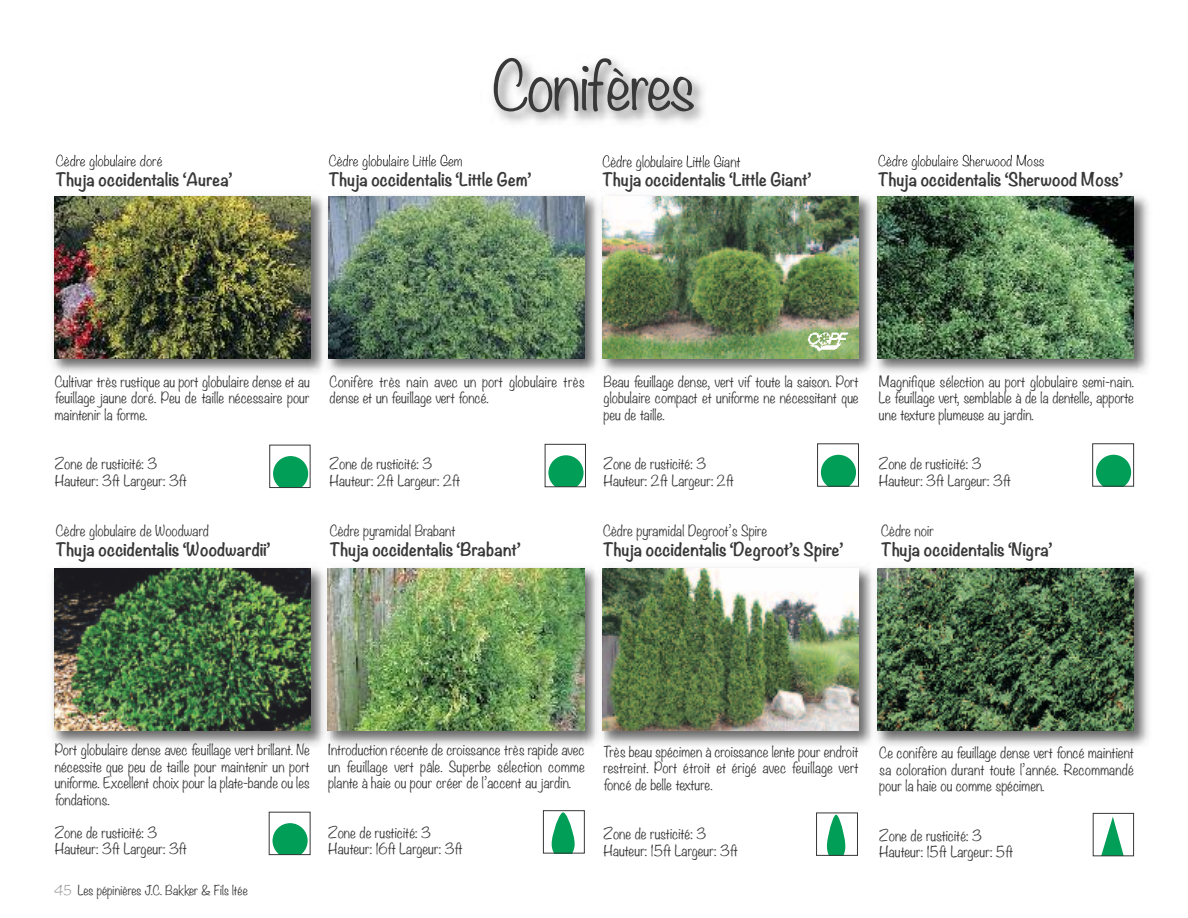
<style>
.page{position:relative;width:1188px;height:918px;background:#fff}
.page>*{position:absolute;margin:0;border:0;box-sizing:border-box;transform-origin:0 0}
.t1{font:300 60px "Noteworthy";letter-spacing:-.025em;color:#393839}
.t2{font:700 16.5px "Noteworthy";color:#393839}
.t3{font:300 13.5px/16.5px "Noteworthy";color:#393839}
.t4{font:300 12px "Noteworthy";color:#393839}
.s1{color:#9c9c9c}
</style>
<div class="page">
<img style="left:330px;top:567px;width:819px;height:179px">
<img style="left:330px;top:569px;width:254px;height:162px">
<svg style="left:552px;top:812px;width:23px;height:40px"></svg>
<div style="left:543px;top:810px;width:42px;height:44px;border:1px solid #393839"></div>
<img style="left:52px;top:567px;width:278px;height:179px">
<img style="left:328px;top:569px;width:2px;height:162px">
<img style="left:54px;top:569px;width:256px;height:162px">
<svg style="left:273px;top:823px;width:35px;height:30px"></svg>
<img style="left:330px;top:195px;width:266px;height:178px">
<img style="left:330px;top:197px;width:255px;height:162px">
<img style="left:596px;top:195px;width:275px;height:178px">
<img style="left:602px;top:197px;width:257px;height:162px">
<img style="left:878px;top:195px;width:271px;height:178px">
<img style="left:871px;top:196px;width:7px;height:168px">
<img style="left:878px;top:197px;width:256px;height:162px">
<svg style="left:821px;top:455px;width:35px;height:30px"></svg>
<div style="left:817px;top:443px;width:42px;height:44px;border:1px solid #393839"></div>
<img style="left:52px;top:195px;width:278px;height:178px">
<img style="left:328px;top:197px;width:2px;height:162px">
<img style="left:54px;top:197px;width:256px;height:162px">
<img style="left:602px;top:569px;width:257px;height:162px">
<svg style="left:827px;top:815px;width:18px;height:39px"></svg>
<div style="left:816px;top:813px;width:42px;height:43px;border:1px solid #393839"></div>
<img style="left:877px;top:569px;width:257px;height:162px">
<img style="left:59px;top:58px;width:985px;height:103px">
<img style="left:603px;top:155px;width:29px;height:6px">
<img style="left:878px;top:155px;width:30px;height:6px">
<img style="left:56px;top:155px;width:29px;height:6px">
<img style="left:329px;top:155px;width:29px;height:6px">
<svg style="left:273px;top:456px;width:35px;height:30px"></svg>
<div style="left:269px;top:445px;width:41px;height:43px;border:1px solid #393839"></div>
<svg style="left:548px;top:455px;width:36px;height:30px"></svg>
<div style="left:545px;top:444px;width:41px;height:43px;border:1px solid #393839"></div>
<img style="left:807px;top:331px;width:42px;height:21px">
<svg style="left:1096px;top:455px;width:35px;height:30px"></svg>
<div style="left:1092px;top:443px;width:42px;height:44px;border:1px solid #393839"></div>
<svg style="left:1101px;top:817px;width:23px;height:37px"></svg>
<div style="left:1093px;top:813px;width:41px;height:43px;border:1px solid #393839"></div>
<p class="t3" style="left:56px;top:152px;width:108px">Cèdre globulaire doré</p>
<p class="t2" style="left:56px;top:165px;width:178px">Thuja occidentalis ‘Aurea’</p>
<h1 class="t1" style="left:492px;top:33px;width:205px">Conifères</h1>
<p class="t3" style="left:329px;top:152px;width:135px">Cèdre globulaire Little Gem</p>
<p class="t2" style="left:329px;top:165px;width:204px">Thuja occidentalis ‘Little Gem’</p>
<p class="t3" style="left:602px;top:152px;width:140px">Cèdre globulaire Little Giant</p>
<p class="t2" style="left:602px;top:165px;width:210px">Thuja occidentalis ‘Little Giant’</p>
<p class="t3" style="left:878px;top:152px;width:168px">Cèdre globulaire Sherwood Moss</p>
<p class="t2" style="left:878px;top:165px;width:246px">Thuja occidentalis ‘Sherwood Moss’</p>
<p class="t3" style="left:55px;top:372px;width:257px;text-align:justify">Cultivar très rustique au port globulaire dense et au feuillage jaune doré. Peu de taille nécessaire pour maintenir la forme.</p>
<p class="t3" style="left:55px;top:455px;width:134px">Zone de rusticité: 3<br>Hauteur: 3ft Largeur: 3ft</p>
<p class="t3" style="left:56px;top:522px;width:155px">Cèdre globulaire de Woodward</p>
<p class="t2" style="left:56px;top:535px;width:216px">Thuja occidentalis ‘Woodwardii’</p>
<p class="t3" style="left:330px;top:372px;width:257px">Conifère très nain avec un port globulaire très dense et un feuillage vert foncé.</p>
<p class="t3" style="left:330px;top:455px;width:132px">Zone de rusticité: 3<br>Hauteur: 2ft Largeur: 2ft</p>
<p class="t3" style="left:330px;top:522px;width:127px">Cèdre pyramidal Brabant</p>
<p class="t2" style="left:330px;top:535px;width:192px">Thuja occidentalis ‘Brabant’</p>
<p class="t3" style="left:604px;top:372px;width:257px;text-align:justify">Beau feuillage dense, vert vif toute la saison. Port globulaire compact et uniforme ne nécessitant que peu de taille.</p>
<p class="t3" style="left:604px;top:455px;width:132px">Zone de rusticité: 3<br>Hauteur: 2ft Largeur: 2ft</p>
<p class="t3" style="left:603px;top:522px;width:165px">Cèdre pyramidal Degroot’s Spire</p>
<p class="t2" style="left:603px;top:535px;width:241px">Thuja occidentalis ‘Degroot’s Spire’</p>
<p class="t3" style="left:879px;top:372px;width:257px;text-align:justify">Magnifique sélection au port globulaire semi-nain.<br>Le feuillage vert, semblable à de la dentelle, apporte une texture plumeuse au jardin.</p>
<p class="t3" style="left:879px;top:455px;width:134px">Zone de rusticité: 3<br>Hauteur: 3ft Largeur: 3ft</p>
<p class="t3" style="left:881px;top:522px;width:54px">Cèdre noir</p>
<p class="t2" style="left:881px;top:535px;width:172px">Thuja occidentalis ‘Nigra’</p>
<p class="t3" style="left:55px;top:741px;width:257px;text-align:justify">Port globulaire dense avec feuillage vert brillant. Ne nécessite que peu de taille pour maintenir un port uniforme. Excellent choix pour la plate-bande ou les fondations.</p>
<p class="t3" style="left:55px;top:823px;width:134px">Zone de rusticité: 3<br>Hauteur: 3ft Largeur: 3ft</p>
<p class="t4" style="left:54px;top:879px;width:195px"><span class="s1">45</span> Les pépinières J.C. Bakker &amp; Fils ltée</p>
<p class="t3" style="left:328px;top:741px;width:258px;text-align:justify">Introduction récente de croissance très rapide avec un feuillage vert pâle. Superbe sélection comme plante à haie ou pour créer de l’accent au jardin.</p>
<p class="t3" style="left:328px;top:823px;width:136px">Zone de rusticité: 3<br>Hauteur: 16ft Largeur: 3ft</p>
<p class="t3" style="left:604px;top:742px;width:257px;text-align:justify">Très beau spécimen à croissance lente pour endroit restreint. Port étroit et érigé avec feuillage vert foncé de belle texture.</p>
<p class="t3" style="left:604px;top:825px;width:136px">Zone de rusticité: 3<br>Hauteur: 15ft Largeur: 3ft</p>
<p class="t3" style="left:879px;top:744px;width:256px;text-align:justify">Ce conifère au feuillage dense vert foncé maintient sa coloration durant toute l’année. Recommandé pour la haie ou comme spécimen.</p>
<p class="t3" style="left:879px;top:826px;width:136px">Zone de rusticité: 3<br>Hauteur: 15ft Largeur: 5ft</p>
</div>
